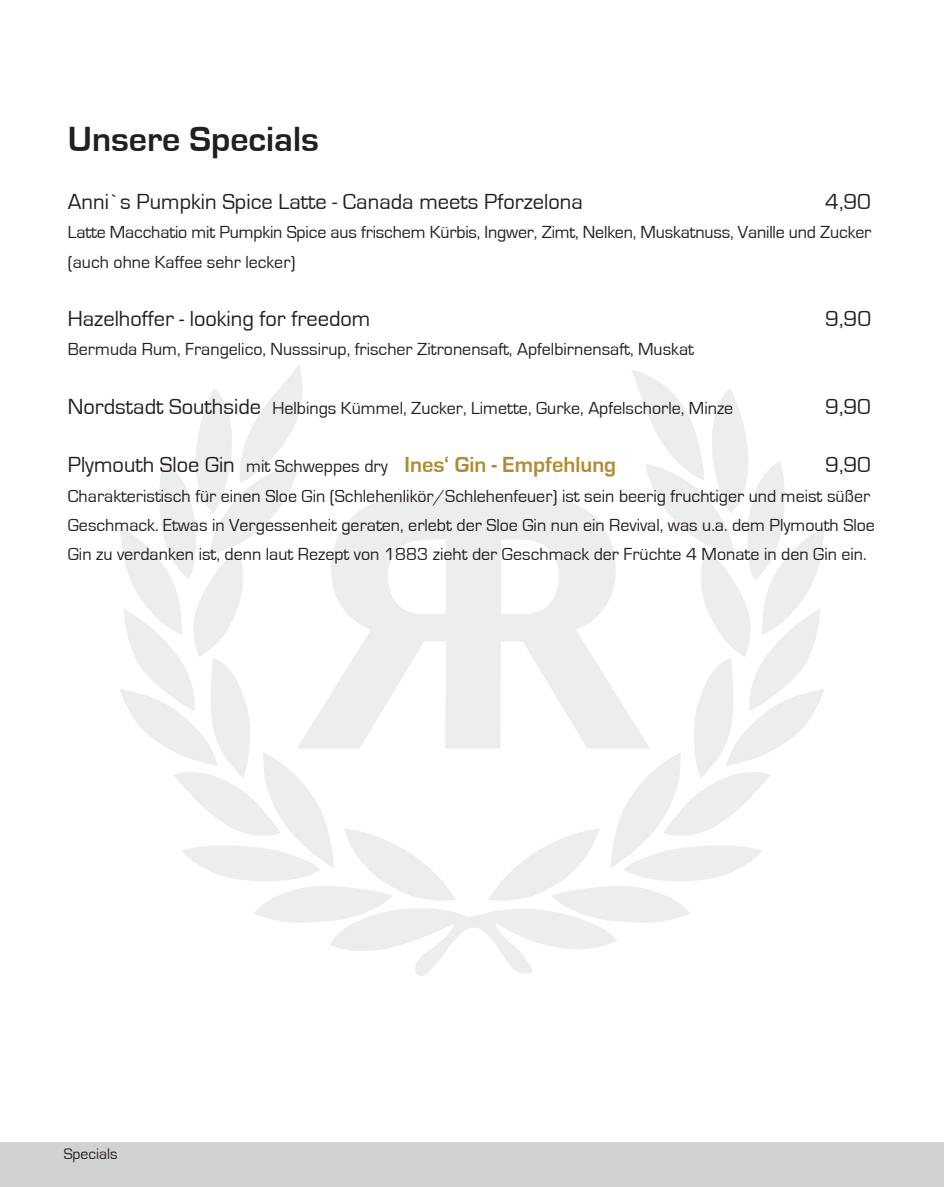
<style>
.page{position:relative;width:944px;height:1187px;background:#fff}
.page>*{position:absolute;margin:0;border:0;box-sizing:border-box;transform-origin:0 0}
.t1{font:700 36px "Eurostile";color:#231f20}
.t2{font:22.5px "Eurostile";color:#231f20}
.t3{font:700 22.5px "Eurostile";color:#b18c34}
.t4{font:18px/29.2px "Eurostile";color:#231f20}
.t5{font:15.75px "Eurostile";color:#231f20}
.s1{font-size:22.5px}
.s2{font-weight:400;color:#231f20}
.s3{font-weight:400;font-size:18px;color:#231f20}
</style>
<div class="page">
<svg style="left:119px;top:365px;width:706px;height:611px"></svg>
<svg style="left:297px;top:496px;width:353px;height:252px;fill:#eceded"></svg>
<div style="left:0;top:1142px;width:944px;height:44px;background:#d1d2d4"></div>
<h1 class="t1" style="left:68px;top:119px;width:252px">Unsere Specials</h1>
<p class="t2" style="left:68px;top:189px;width:516px">Anni`s Pumpkin Spice Latte - Canada meets Pforzelona</p>
<p class="t2" style="left:825px;top:189px;width:47px">4,90</p>
<p class="t4" style="left:68px;top:218px;width:805px">Latte Macchatio mit Pumpkin Spice aus frischem Kürbis, Ingwer, Zimt, Nelken, Muskatnuss, Vanille und Zucker (auch ohne Kaffee sehr lecker)</p>
<p class="t2" style="left:68px;top:306px;width:304px">Hazelhoffer - looking for freedom</p>
<p class="t2" style="left:825px;top:306px;width:47px">9,90</p>
<p class="t4" style="left:68px;top:335px;width:628px">Bermuda Rum, Frangelico, Nusssirup, frischer Zitronensaft, Apfelbirnensaft, Muskat</p>
<p class="t4" style="left:68px;top:394px;width:667px"><span class="s1">Nordstadt Southside</span> Helbings Kümmel, Zucker, Limette, Gurke, Apfelschorle, Minze</p>
<p class="t2" style="left:825px;top:394px;width:47px">9,90</p>
<p class="t3" style="left:68px;top:453px;width:550px"><span class="s2">Plymouth Sloe Gin</span> <span class="s3">mit Schweppes dry</span> Ines‘ Gin - Empfehlung</p>
<p class="t2" style="left:825px;top:453px;width:47px">9,90</p>
<p class="t4" style="left:68px;top:481px;width:809px">Charakteristisch für einen Sloe Gin (Schlehenlikör/Schlehenfeuer) ist sein beerig fruchtiger und meist süßer<br>Geschmack. Etwas in Vergessenheit geraten, erlebt der Sloe Gin nun ein Revival, was u.a. dem Plymouth Sloe<br>Gin zu verdanken ist, denn laut Rezept von 1883 zieht der Geschmack der Früchte 4 Monate in den Gin ein.</p>
<p class="t5" style="left:64px;top:1145px;width:55px">Specials</p>
</div>
